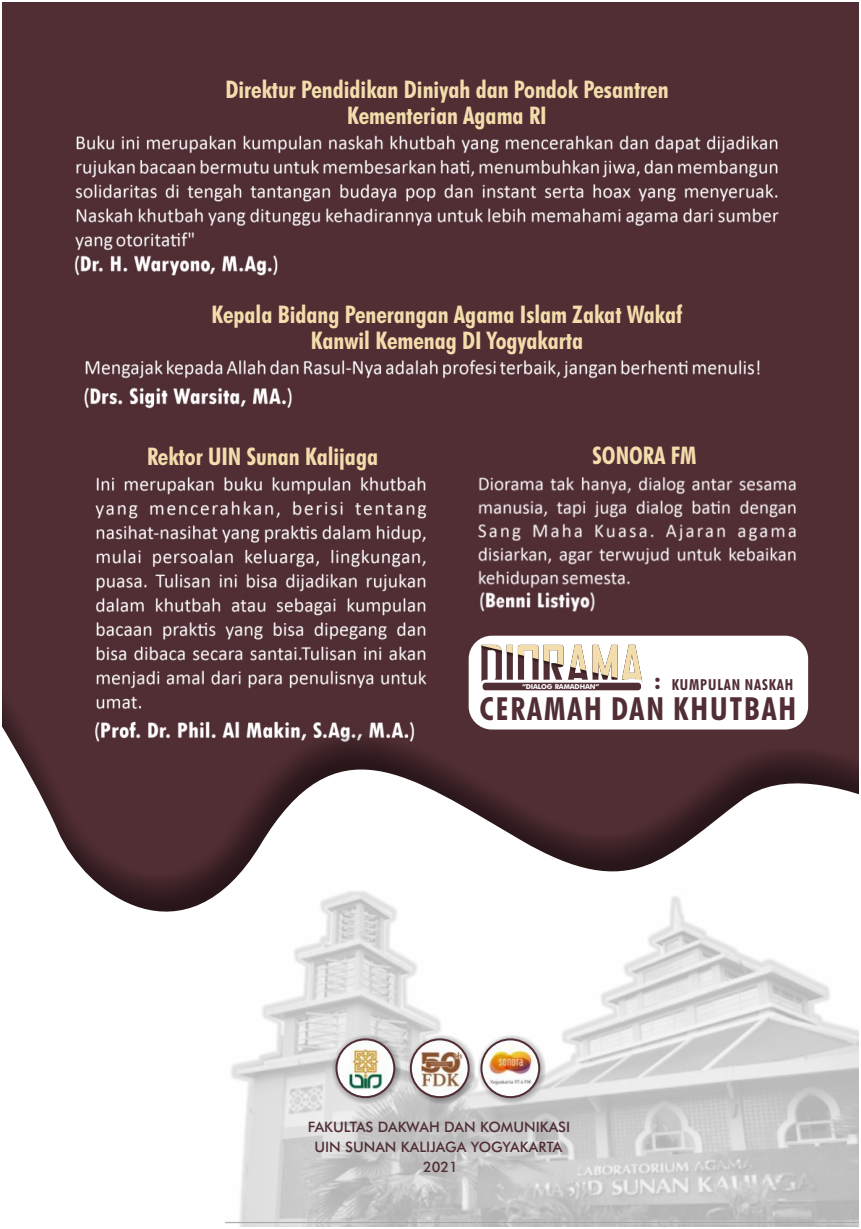
<style>
.page{position:relative;width:861px;height:1229px;background:#fff}
.page>*{position:absolute;margin:0;border:0;box-sizing:border-box;transform-origin:0 0}
.t1{font:700 condensed 31.8px "Futura BT";letter-spacing:.065em;color:#512e34}
.t2{font:700 condensed 25px "Futura BT";color:#512e34}
.t3{font:700 condensed 24.4px/25.6px "Futura BT";color:#f3ddac;text-align:center}
.t4{font:700 condensed 15.2px "Futura BT";letter-spacing:.065em;color:#512e34}
.t5{font:500 14.4px/19.8px "Futura BT";color:#512e34;text-align:center}
.t6{font:700 6.8px "Futura BT";letter-spacing:-.025em;color:#fff}
</style>
<div class="page">
<div style="left:2px;top:2px;width:856px;height:1225px;background:#512e34"></div>
<img style="left:95px;top:476px;width:332px;height:140px">
<div style="left:2px;top:620px;width:856px;height:607px;background:#231f20;opacity:.59"></div>
<svg style="left:2px;top:657px;width:856px;height:570px;fill:#fff"></svg>
<img style="left:225px;top:888px;width:633px;height:339px">
<div style="left:332px;top:1035px;width:68px;height:69px;background:#231f20;opacity:.49"></div>
<img style="left:336px;top:1039px;width:58px;height:58px;border-radius:50%">
<div style="left:335px;top:1038px;width:60px;height:60px;border:2px solid #512e34;border-radius:50%"></div>
<div style="left:406px;top:1035px;width:69px;height:69px;background:#231f20;opacity:.49"></div>
<img style="left:410px;top:1039px;width:58px;height:58px;border-radius:50%">
<div style="left:409px;top:1038px;width:60px;height:60px;border:2px solid #512e34;border-radius:50%"></div>
<div style="left:477px;top:1035px;width:68px;height:69px;background:#231f20;opacity:.49"></div>
<img style="left:481px;top:1039px;width:58px;height:58px;border-radius:50%">
<div style="left:480px;top:1038px;width:60px;height:60px;border:2px solid #512e34;border-radius:50%"></div>
<div style="left:468px;top:635px;width:339px;height:94px;background:#fff;border-radius:23px"></div>
<svg style="left:481px;top:645px;width:161px;height:35px"></svg>
<div style="left:479px;top:679px;width:164px;height:14px;background:#512e34;border:3px solid #fff;border-radius:5px"></div>
<img style="left:74px;top:135px;width:705px;height:141px">
<img style="left:84px;top:359px;width:676px;height:50px">
<img style="left:478px;top:477px;width:318px;height:135px">
<p class="t3" style="left:225px;top:79px;width:444px">Direktur Pendidikan Diniyah dan Pondok Pesantren<br>Kementerian Agama RI</p>
<p class="t3" style="left:211px;top:304px;width:472px">Kepala Bidang Penerangan Agama Islam Zakat Wakaf<br>Kanwil Kemenag DI Yogyakarta</p>
<p class="t3" style="left:147px;top:446px;width:232px">Rektor UIN Sunan Kalijaga</p>
<p class="t3" style="left:592px;top:445px;width:105px">SONORA FM</p>
<p class="t2" style="left:654px;top:670px;width:8px">:</p>
<p class="t6" style="left:521px;top:684px;width:79px">“DIALOG RAMADHAN”</p>
<p class="t4" style="left:671px;top:678px;width:123px">KUMPULAN NASKAH</p>
<h1 class="t1" style="left:479px;top:696px;width:318px">CERAMAH DAN KHUTBAH</h1>
<p class="t5" style="left:307px;top:1118px;width:264px">FAKULTAS DAKWAH DAN KOMUNIKASI<br>UIN SUNAN KALIJAGA YOGYAKARTA<br>2021</p>
</div>
